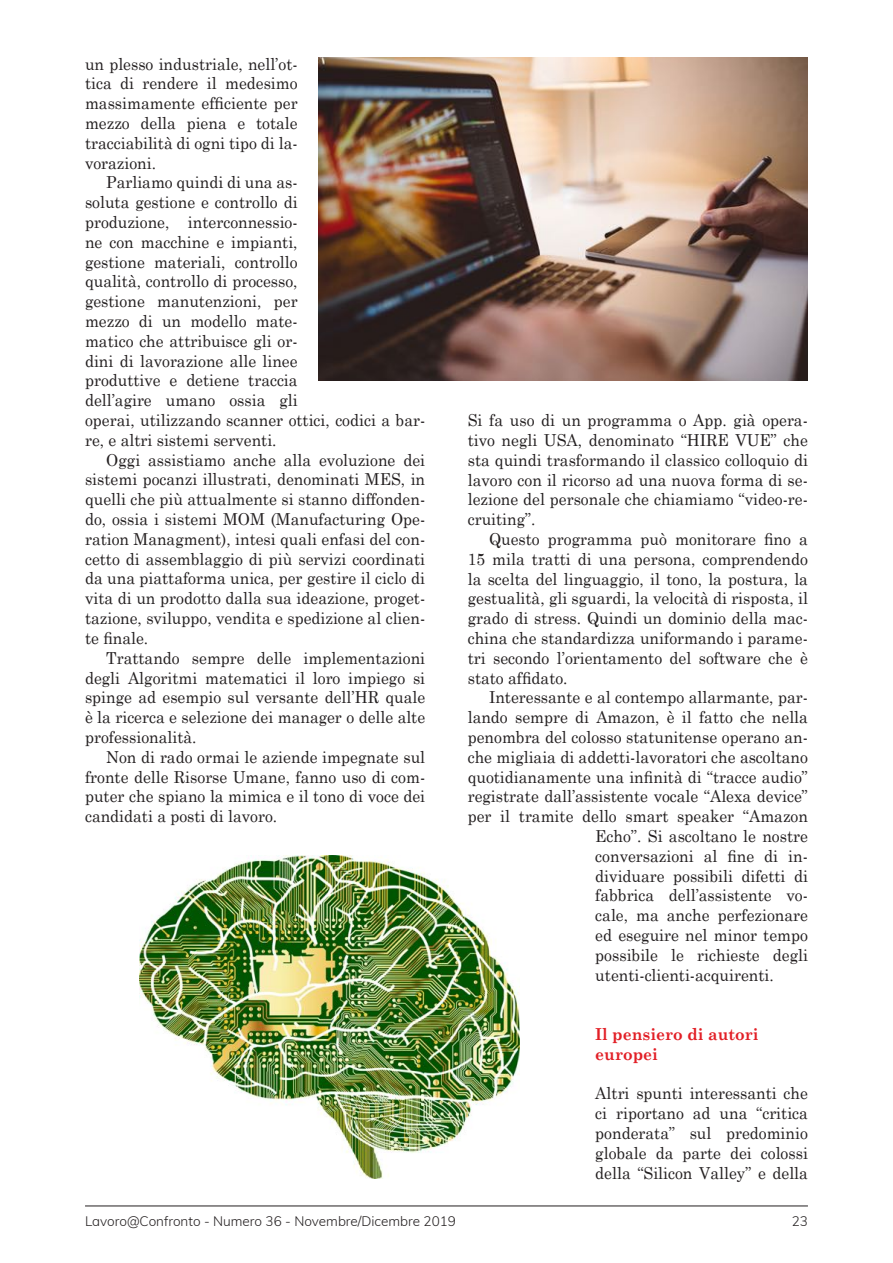
<style>
.page{position:relative;width:893px;height:1263px;background:#fff}
.page>*{position:absolute;margin:0;border:0;box-sizing:border-box;transform-origin:0 0}
.t1{font:16.5px/19.8px "Century Schoolbook";color:#231f20;text-align:justify;scale:.95 1}
.t2{font:700 16.5px/19.8px "Century Schoolbook";color:#e21f26;scale:.95 1}
.t3{font:300 13.5px "Muli";color:#231f20}
</style>
<div class="page">
<hr style="left:85px;top:1205px;width:723px;height:1px;background:#231f20">
<img style="left:319px;top:57px;width:489px;height:324px">
<img style="left:140px;top:855px;width:379px;height:323px">
<p class="t1" style="left:85px;top:53px;width:225px">un plesso industriale, nell’ot&shy;tica di rendere il medesimo massimamente efficiente per mezzo della piena e totale tracciabilità di ogni tipo di la&shy;vorazioni.</p>
<p class="t1" style="left:85px;top:172px;width:360px;text-align:left;text-indent:21px">Parliamo quindi di una as-<br>soluta gestione e controllo di<br>produzione, interconnessio-<br>ne con macchine e impianti,<br>gestione materiali, controllo<br>qualità, controllo di processo,<br>gestione manutenzioni, per<br>mezzo di un modello mate-<br>matico che attribuisce gli or-<br>dini di lavorazione alle linee<br>produttive e detiene traccia<br>dell’agire umano ossia gli<br>operai, utilizzando scanner ottici, codici a bar&shy;re, e altri sistemi serventi.</p>
<p class="t1" style="left:85px;top:449px;width:360px;text-indent:21px">Oggi assistiamo anche alla evoluzione dei sistemi pocanzi illustrati, denominati MES, in quelli che più attualmente si stanno diffonden&shy;do, ossia i sistemi MOM (Manufacturing Ope&shy;ration Managment), intesi quali enfasi del con&shy;cetto di assemblaggio di più servizi coordinati da una piattaforma unica, per gestire il ciclo di vita di un prodotto dalla sua ideazione, proget&shy;tazione, sviluppo, vendita e spedizione al clien&shy;te finale.</p>
<p class="t1" style="left:85px;top:647px;width:360px;text-indent:21px">Trattando sempre delle implementazioni degli Algoritmi matematici il loro impiego si spinge ad esempio sul versante dell’HR quale è la ricerca e selezione dei manager o delle alte professionalità.</p>
<p class="t1" style="left:85px;top:746px;width:360px;text-indent:21px">Non di rado ormai le aziende impegnate sul fronte delle Risorse Umane, fanno uso di com&shy;puter che spiano la mimica e il tono di voce dei candidati a posti di lavoro.</p>
<p class="t1" style="left:468px;top:410px;width:360px">Si fa uso di un programma o App. già opera&shy;tivo negli USA, denominato “HIRE VUE” che sta quindi trasformando il classico colloquio di lavoro con il ricorso ad una nuova forma di se&shy;lezione del personale che chiamiamo “video-re&shy;cruiting”.</p>
<p class="t1" style="left:468px;top:529px;width:360px;text-indent:21px">Questo programma può monitorare fino a 15 mila tratti di una persona, comprendendo la scelta del linguaggio, il tono, la postura, la gestualità, gli sguardi, la velocità di risposta, il grado di stress. Quindi un dominio della mac&shy;china che standardizza uniformando i parame&shy;tri secondo l’orientamento del software che è stato affidato.</p>
<p class="t1" style="left:489px;top:687px;width:337px">Interessante e al contempo allarmante, par-</p>
<p class="t1" style="left:468px;top:707px;width:360px">lando sempre di Amazon, è il fatto che nella</p>
<p class="t1" style="left:468px;top:727px;width:360px">penombra del colosso statunitense operano an-</p>
<p class="t1" style="left:468px;top:747px;width:360px">che migliaia di addetti-lavoratori che ascoltano</p>
<p class="t1" style="left:468px;top:766px;width:360px">quotidianamente una infinità di “tracce audio”</p>
<p class="t1" style="left:468px;top:786px;width:360px">registrate dall’assistente vocale “Alexa device”</p>
<p class="t1" style="left:468px;top:806px;width:360px">per il tramite dello smart speaker “Amazon</p>
<p class="t1" style="left:595px;top:826px;width:225px">Echo”. Si ascoltano le nostre</p>
<p class="t1" style="left:595px;top:846px;width:225px">conversazioni al fine di in-</p>
<p class="t1" style="left:595px;top:865px;width:225px">dividuare possibili difetti di</p>
<p class="t1" style="left:595px;top:885px;width:225px">fabbrica dell’assistente vo-</p>
<p class="t1" style="left:595px;top:905px;width:225px">cale, ma anche perfezionare</p>
<p class="t1" style="left:595px;top:925px;width:225px">ed eseguire nel minor tempo</p>
<p class="t1" style="left:595px;top:945px;width:225px">possibile le richieste degli</p>
<p class="t1" style="left:595px;top:964px;width:189px">utenti-clienti-acquirenti.</p>
<p class="t2" style="left:595px;top:1024px;width:173px">Il pensiero di autori europei</p>
<p class="t1" style="left:595px;top:1083px;width:225px">Altri spunti interessanti che ci riportano ad una “critica ponderata” sul predominio globale da parte dei colossi della “Silicon Valley” e della</p>
<p class="t3" style="left:85px;top:1212px;width:372px">Lavoro@Confronto - Numero 36 - Novembre/Dicembre 2019</p>
<p class="t3" style="left:792px;top:1212px;width:18px">23</p>
</div>
